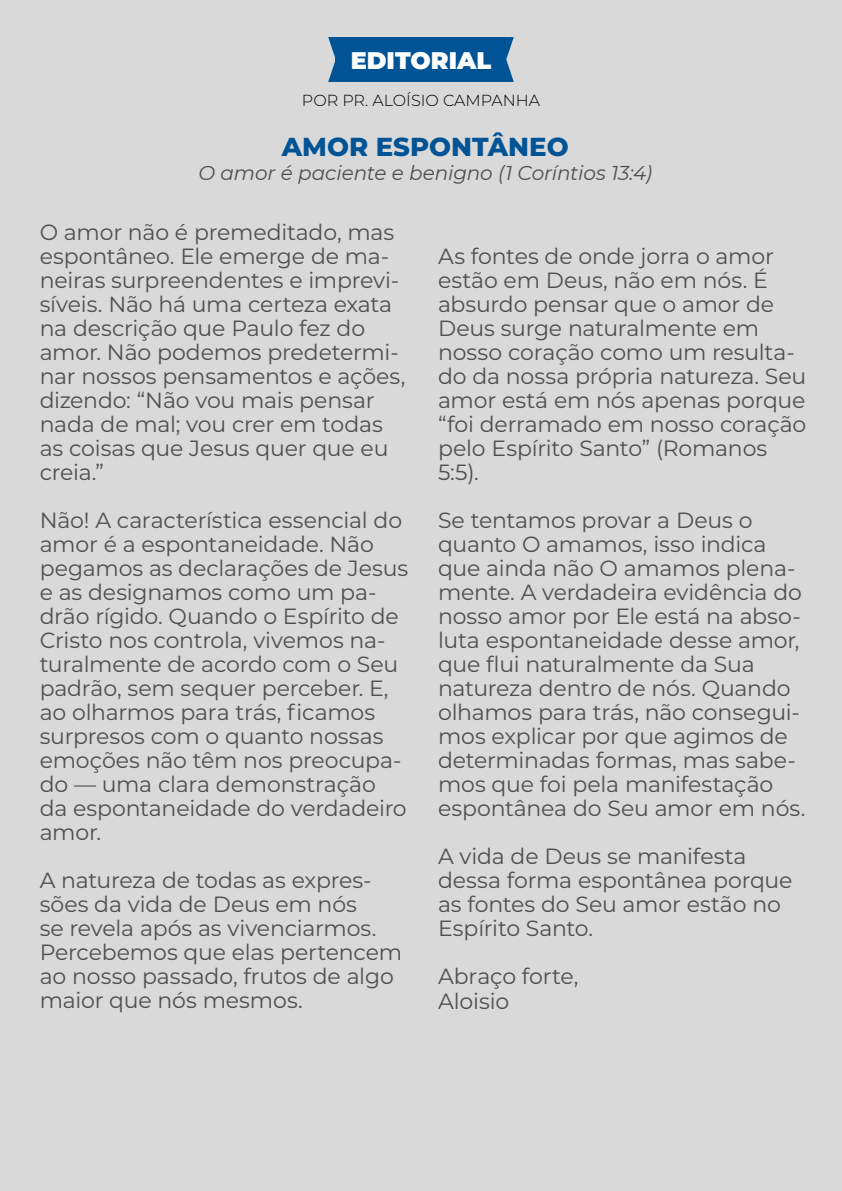
<style>
.page{position:relative;width:842px;height:1191px;background:#d9d9d9}
.page>*{position:absolute;margin:0;border:0;box-sizing:border-box;transform-origin:0 0}
.t1{font:800 26px "Montserrat";color:#005495}
.t2{font:900 24px "Montserrat";color:#fff}
.t3{font:22px/24px "Montserrat";letter-spacing:-.005em;color:#4f4e50}
.t4{font:italic 20px "Montserrat";letter-spacing:-.005em;color:#4f4e50}
.t5{font:300 16px "Montserrat";color:#000}
</style>
<div class="page">
<div style="left:336px;top:37px;width:170px;height:45px;background:#005495"></div>
<svg style="left:328px;top:37px;width:8px;height:45px"></svg>
<svg style="left:506px;top:37px;width:8px;height:45px"></svg>
<p class="t2" style="left:351px;top:43px;width:142px">EDITORIAL</p>
<p class="t5" style="left:302px;top:89px;width:240px">POR PR. ALOÍSIO CAMPANHA</p>
<p class="t1" style="left:282px;top:128px;width:288px">AMOR ESPONTÂNEO</p>
<p class="t4" style="left:199px;top:159px;width:455px">O amor é paciente e benigno (1 Coríntios 13:4)</p>
<p class="t3" style="left:40px;top:219px;width:367px">O amor não é premeditado, mas espontâneo. Ele emerge de ma&shy;neiras surpreendentes e imprevi&shy;síveis. Não há uma certeza exata na descrição que Paulo fez do amor. Não podemos predetermi&shy;nar nossos pensamentos e ações, dizendo: “Não vou mais pensar nada de mal; vou crer em todas as coisas que Jesus quer que eu creia.”</p>
<p class="t3" style="left:40px;top:507px;width:370px">Não! A característica essencial do amor é a espontaneidade. Não pegamos as declarações de Jesus e as designamos como um pa&shy;drão rígido. Quando o Espírito de<br>Cristo nos controla, vivemos na&shy;turalmente de acordo com o Seu padrão, sem sequer perceber. E, ao olharmos para trás, ficamos surpresos com o quanto nossas emoções não têm nos preocupa&shy;do — uma clara demonstração da espontaneidade do verdadeiro amor.</p>
<p class="t3" style="left:40px;top:867px;width:364px">A natureza de todas as expres&shy;sões da vida de Deus em nós<br>se revela após as vivenciarmos.<br>Percebemos que elas pertencem ao nosso passado, frutos de algo maior que nós mesmos.</p>
<p class="t3" style="left:438px;top:243px;width:370px">As fontes de onde jorra o amor estão em Deus, não em nós. É absurdo pensar que o amor de<br>Deus surge naturalmente em nosso coração como um resulta&shy;do da nossa própria natureza. Seu amor está em nós apenas porque “foi derramado em nosso coração pelo Espírito Santo” (Romanos<br>5:5).</p>
<p class="t3" style="left:438px;top:508px;width:369px">Se tentamos provar a Deus o quanto O amamos, isso indica que ainda não O amamos plena&shy;mente. A verdadeira evidência do nosso amor por Ele está na abso&shy;luta espontaneidade desse amor, que flui naturalmente da Sua natureza dentro de nós. Quando olhamos para trás, não consegui&shy;mos explicar por que agimos de determinadas formas, mas sabe&shy;mos que foi pela manifestação espontânea do Seu amor em nós.</p>
<p class="t3" style="left:438px;top:844px;width:356px">A vida de Deus se manifesta dessa forma espontânea porque as fontes do Seu amor estão no<br>Espírito Santo.</p>
<p class="t3" style="left:438px;top:964px;width:142px">Abraço forte,<br>Aloisio</p>
</div>
